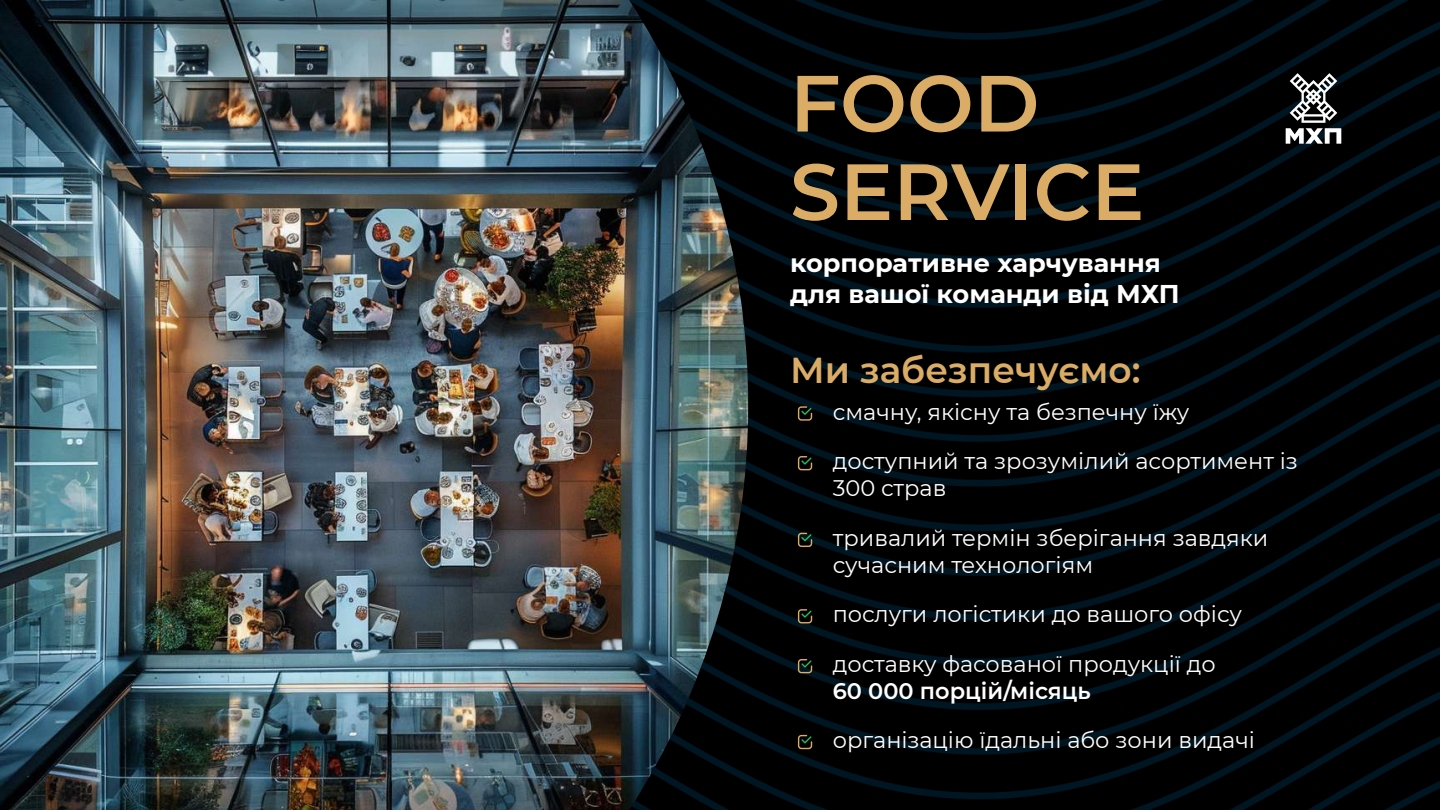
<style>
.page{position:relative;width:1440px;height:810px;background:#fff}
.page>*{position:absolute;margin:0;border:0;box-sizing:border-box;transform-origin:0 0}
.t1{font:600 79.5px/88.5px "Montserrat";color:#daac65}
.t2{font:600 36px "Montserrat";color:#daac65}
.t3{font:700 25.65px/30.8px "Montserrat";color:#fff}
.t4{font:22.5px/27px "Montserrat";color:#fff}
.t5{font:600 22.5px "Montserrat";color:#fff}
</style>
<div class="page">
<img style="left:748px;top:0;width:692px;height:810px">
<svg style="left:1286px;top:73px;width:55px;height:71px"></svg>
<img style="left:0;top:0;width:748px;height:810px">
<svg style="left:798px;top:406px;width:14px;height:15px"></svg>
<svg style="left:798px;top:456px;width:14px;height:14px"></svg>
<svg style="left:798px;top:533px;width:14px;height:14px"></svg>
<svg style="left:798px;top:609px;width:14px;height:14px"></svg>
<svg style="left:798px;top:659px;width:14px;height:14px"></svg>
<svg style="left:798px;top:735px;width:14px;height:14px"></svg>
<h1 class="t1" style="left:790px;top:56px;width:356px">FOOD<br>SERVICE</h1>
<p class="t3" style="left:790px;top:247px;width:391px">корпоративне харчування для вашої команди від МХП</p>
<h2 class="t2" style="left:790px;top:345px;width:352px">Ми забезпечуємо:</h2>
<p class="t4" style="left:833px;top:397px;width:358px">смачну, якісну та безпечну їжу</p>
<p class="t4" style="left:833px;top:447px;width:467px">доступний та зрозумілий асортимент із<br>300 страв</p>
<p class="t4" style="left:833px;top:523px;width:437px">тривалий термін зберігання завдяки сучасним технологіям</p>
<p class="t4" style="left:833px;top:600px;width:411px">послуги логістики до вашого офісу</p>
<p class="t4" style="left:833px;top:649px;width:384px">доставку фасованої продукції до</p>
<p class="t5" style="left:833px;top:675px;width:259px">60 000 порцій/місяць</p>
<p class="t4" style="left:833px;top:726px;width:424px">організацію їдальні або зони видачі</p>
</div>
